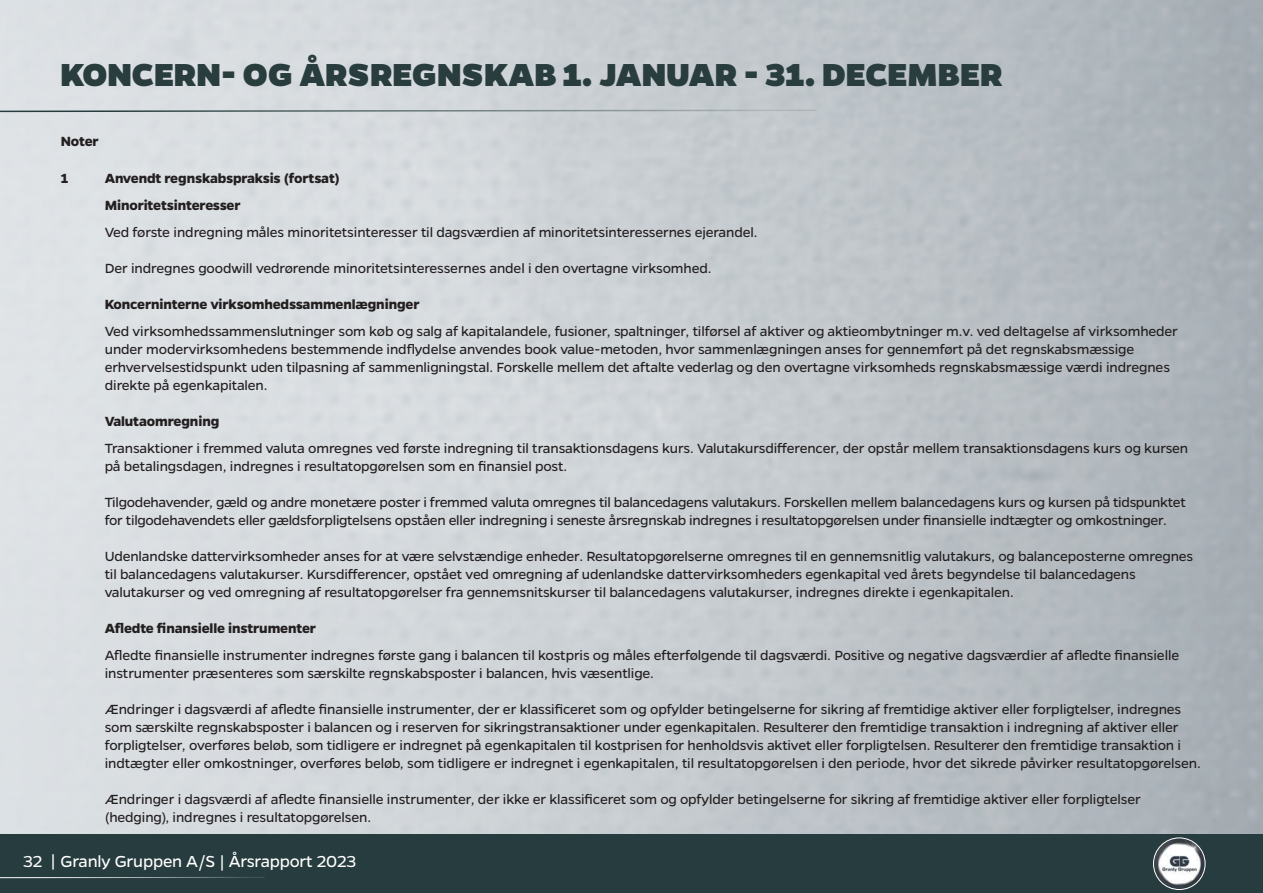
<style>
.page{position:relative;width:1263px;height:893px;background:#fff}
.page>*{position:absolute;margin:0;border:0;box-sizing:border-box;transform-origin:0 0}
.t1{font:800 36px "Gentona";color:#293c3e}
.t2{font:18px "Gentona";letter-spacing:-.01em;color:#fff}
.t3{font:15px/18px "Gentona";letter-spacing:-.01em;color:#231f20}
.t4{font:700 15px "Gentona";letter-spacing:-.01em;color:#231f20}
</style>
<div class="page">
<div style="left:0;top:0;width:1263px;height:886px;background:linear-gradient(to right,#e4e8eb,#abb2b8)"></div>
<div style="left:0;top:834px;width:1263px;height:59px;background:#273c3e"></div>
<svg style="left:0;top:877px;width:265px;height:2px"></svg>
<svg style="left:0;top:109px;width:818px;height:5px;background:#b2b9bd"></svg>
<img style="left:1153px;top:838px;width:52px;height:51px;border-radius:26px">
<div style="left:1153px;top:837px;width:52px;height:53px;border:1px solid #fff;border-radius:50%"></div>
<p class="t1" style="left:61px;top:54px;width:943px">KONCERN- OG ÅRSREGNSKAB 1. JANUAR - 31. DECEMBER</p>
<p class="t4" style="left:61px;top:132px;width:39px">Noter</p>
<p class="t4" style="left:61px;top:170px;width:9px">1</p>
<p class="t4" style="left:105px;top:170px;width:237px">Anvendt regnskabspraksis (fortsat)</p>
<p class="t4" style="left:105px;top:197px;width:137px">Minoritetsinteresser</p>
<p class="t3" style="left:105px;top:223px;width:654px">Ved første indregning måles minoritetsinteresser til dagsværdien af minoritetsinteressernes ejerandel.</p>
<p class="t3" style="left:105px;top:259px;width:608px">Der indregnes goodwill vedrørende minoritetsinteressernes andel i den overtagne virksomhed.</p>
<p class="t4" style="left:105px;top:296px;width:316px">Koncerninterne virksomhedssammenlægninger</p>
<p class="t3" style="left:105px;top:322px;width:1075px">Ved virksomhedssammenslutninger som køb og salg af kapitalandele, fusioner, spaltninger, tilførsel af aktiver og aktieombytninger m.v. ved deltagelse af virksomheder under modervirksomhedens bestemmende indflydelse anvendes book value-metoden, hvor sammenlægningen anses for gennemført på det regnskabsmæssige erhvervelsestidspunkt uden tilpasning af sammenligningstal. Forskelle mellem det aftalte vederlag og den overtagne virksomheds regnskabsmæssige værdi indregnes direkte på egenkapitalen.</p>
<p class="t4" style="left:105px;top:413px;width:116px">Valutaomregning</p>
<p class="t3" style="left:105px;top:439px;width:1085px">Transaktioner i fremmed valuta omregnes ved første indregning til transaktionsdagens kurs. Valutakursdifferencer, der opstår mellem transaktionsdagens kurs og kursen på betalingsdagen, indregnes i resultatopgørelsen som en finansiel post.</p>
<p class="t3" style="left:105px;top:493px;width:1083px">Tilgodehavender, gæld og andre monetære poster i fremmed valuta omregnes til balancedagens valutakurs. Forskellen mellem balancedagens kurs og kursen på tidspunktet for tilgodehavendets eller gældsforpligtelsens opståen eller indregning i seneste årsregnskab indregnes i resultatopgørelsen under finansielle indtægter og omkostninger.</p>
<p class="t3" style="left:105px;top:547px;width:1090px">Udenlandske dattervirksomheder anses for at være selvstændige enheder. Resultatopgørelserne omregnes til en gennemsnitlig valutakurs, og balanceposterne omregnes til balancedagens valutakurser. Kursdifferencer, opstået ved omregning af udenlandske dattervirksomheders egenkapital ved årets begyndelse til balancedagens valutakurser og ved omregning af resultatopgørelser fra gennemsnitskurser til balancedagens valutakurser, indregnes direkte i egenkapitalen.</p>
<p class="t4" style="left:105px;top:620px;width:213px">Afledte finansielle instrumenter</p>
<p class="t3" style="left:105px;top:646px;width:1076px">Afledte finansielle instrumenter indregnes første gang i balancen til kostpris og måles efterfølgende til dagsværdi. Positive og negative dagsværdier af afledte finansielle instrumenter præsenteres som særskilte regnskabsposter i balancen, hvis væsentlige.</p>
<p class="t3" style="left:105px;top:700px;width:1078px">Ændringer i dagsværdi af afledte finansielle instrumenter, der er klassificeret som og opfylder betingelserne for sikring af fremtidige aktiver eller forpligtelser, indregnes som særskilte regnskabsposter i balancen og i reserven for sikringstransaktioner under egenkapitalen. Resulterer den fremtidige transaktion i indregning af aktiver eller forpligtelser, overføres beløb, som tidligere er indregnet på egenkapitalen til kostprisen for henholdsvis aktivet eller forpligtelsen. Resulterer den fremtidige transaktion i</p>
<p class="t3" style="left:105px;top:754px;width:1097px">indtægter eller omkostninger, overføres beløb, som tidligere er indregnet i egenkapitalen, til resultatopgørelsen i den periode, hvor det sikrede påvirker resultatopgørelsen.</p>
<p class="t3" style="left:105px;top:790px;width:1037px">Ændringer i dagsværdi af afledte finansielle instrumenter, der ikke er klassificeret som og opfylder betingelserne for sikring af fremtidige aktiver eller forpligtelser (hedging), indregnes i resultatopgørelsen.</p>
<p class="t2" style="left:23px;top:851px;width:20px">32</p>
<p class="t2" style="left:50px;top:851px;width:307px">| Granly Gruppen A/S | Årsrapport 2023</p>
</div>
